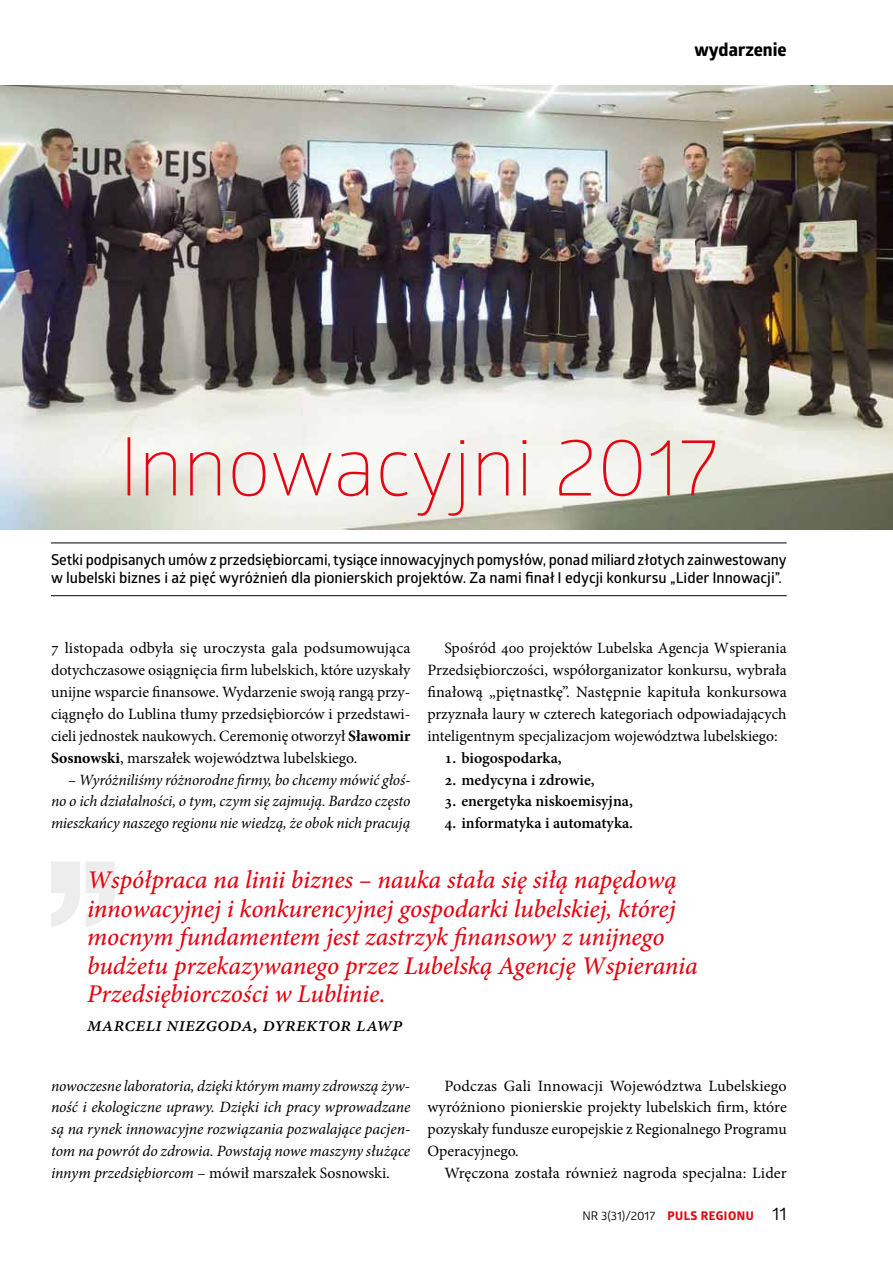
<style>
.page{position:relative;width:893px;height:1263px;background:#fff}
.page>*{position:absolute;margin:0;border:0;box-sizing:border-box;transform-origin:0 0}
.t1{font:300 81px "Glober";color:#e30613}
.t2{font:italic 500 25.5px/28.5px "Minion Pro";letter-spacing:-.01em;color:#e30613}
.t3{font:italic 500 21px "Minion Pro";color:#000}
.t4{font:700 18px "Globerx";color:#000}
.t5{font:15.75px/21.9px "Minion Pro";color:#000;text-align:justify}
.t6{font:italic 15.75px/21.9px "Minion Pro";letter-spacing:-.01em;color:#000;text-align:justify}
.t7{font:600 15.75px "Minion Pro";color:#000}
.t8{font:600 15px/18px "Glober";letter-spacing:-.005em;color:#000}
.t9{font:12px "Glober";color:#000}
.s1{font-weight:700}
.s2{font-style:normal}
.s3{font-family:"Globerx";font-weight:700;color:#e30613}
.s4{font-size:18px}
</style>
<div class="page">
<img style="left:0;top:85px;width:893px;height:445px">
<hr style="left:51px;top:542px;width:736px;height:1px;background:#000">
<hr style="left:51px;top:595px;width:736px;height:1px;background:#000">
<svg style="left:51px;top:862px;width:64px;height:65px"></svg>
<p class="t4" style="left:695px;top:37px;width:94px">wydarzenie</p>
<h1 class="t1" style="left:119px;top:410px;width:601px">Innowacyjni 2017</h1>
<p class="t8" style="left:51px;top:550px;width:737px">Setki podpisanych umów z przedsiębiorcami, tysiące innowacyjnych pomysłów, ponad miliard złotych zainwestowany w lubelski biznes i aż pięć wyróżnień dla pionierskich projektów. Za nami finał I edycji konkursu „Lider Innowacji”.</p>
<p class="t5" style="left:51px;top:637px;width:361px">7 listopada odbyła się uroczysta gala podsumowująca dotychczasowe osiągnięcia firm lubelskich, które uzyskały unijne wsparcie finansowe. Wydarzenie swoją rangą przy&shy;ciągnęło do Lublina tłumy przedsiębiorców i przedstawi&shy;cieli jednostek naukowych. Ceremonię otworzył <span class="s1">Sławomir Sosnowski</span>, marszałek województwa lubelskiego.</p>
<p class="t6" style="left:51px;top:768px;width:361px;text-indent:17px"><span class="s2">–</span> Wyróżniliśmy różnorodne firmy, bo chcemy mówić głoś&shy;no o ich działalności, o tym, czym się zajmują. Bardzo często mieszkańcy naszego regionu nie wiedzą, że obok nich pracują</p>
<p class="t5" style="left:427px;top:637px;width:361px;text-indent:17px">Spośród 400 projektów Lubelska Agencja Wspierania Przedsiębiorczości, współorganizator konkursu, wybrała finałową „piętnastkę”. Następnie kapituła konkursowa przyznała laury w czterech kategoriach odpowiadających inteligentnym specjalizacjom województwa lubelskiego:</p>
<p class="t7" style="left:444px;top:747px;width:119px">1. biogospodarka,</p>
<p class="t7" style="left:444px;top:768px;width:152px">2. medycyna i zdrowie,</p>
<p class="t7" style="left:444px;top:790px;width:190px">3. energetyka niskoemisyjna,</p>
<p class="t7" style="left:444px;top:812px;width:190px">4. informatyka i automatyka.</p>
<p class="t2" style="left:87px;top:866px;width:612px">Współpraca na linii biznes – nauka stała się siłą napędową innowacyjnej i konkurencyjnej gospodarki lubelskiej, której mocnym fundamentem jest zastrzyk finansowy z unijnego budżetu przekazywanego przez Lubelską Agencję Wspierania Przedsiębiorczości w Lublinie.</p>
<h3 class="t3" style="left:87px;top:1009px;width:317px">marceli niezgoda, dyrektor lawp</h3>
<p class="t6" style="left:51px;top:1074px;width:361px">nowoczesne laboratoria, dzięki którym mamy zdrowszą żyw&shy;ność i ekologiczne uprawy. Dzięki ich pracy wprowadzane są na rynek innowacyjne rozwiązania pozwalające pacjen&shy;tom na powrót do zdrowia. Powstają nowe maszyny służące innym przedsiębiorcom <span class="s2">– mówił marszałek Sosnowski.</span></p>
<p class="t5" style="left:427px;top:1074px;width:361px;text-indent:17px">Podczas Gali Innowacji Województwa Lubelskiego wyróżniono pionierskie projekty lubelskich firm, które pozyskały fundusze europejskie z Regionalnego Programu Operacyjnego.</p>
<p class="t5" style="left:444px;top:1162px;width:344px">Wręczona została również nagroda specjalna: Lider</p>
<p class="t9" style="left:583px;top:1208px;width:206px">NR 3(31)/2017 <span class="s3">puls regionu</span> <span class="s4">11</span></p>
</div>
